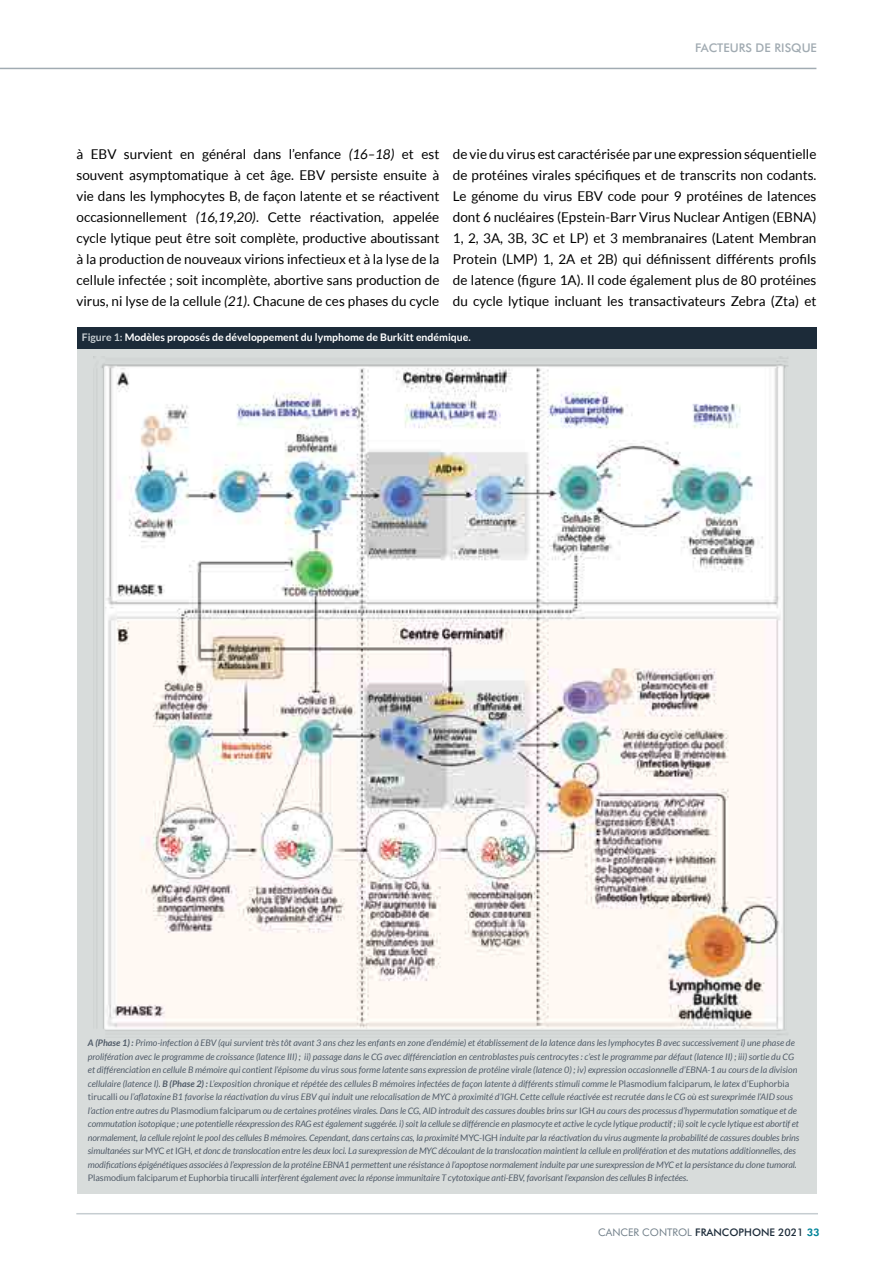
<style>
.page{position:relative;width:893px;height:1263px;background:#fff}
.page>*{position:absolute;margin:0;border:0;box-sizing:border-box;transform-origin:0 0}
.t1{font:13.5px/21px "Lato";color:#000;text-align:justify}
.t2{font:500 12px "Futura BT";color:#a1abb2}
.t3{font:700 10.5px "Lato";color:#fff}
.t4{font:500 10.5px "Futura BT";color:#1c2b39}
.t5{font:italic 9px/13.5px "Lato";letter-spacing:-.01em;color:#4f5a67}
.s1{font-style:italic}
.s2{color:#c6cdd1}
.s3{font-weight:700}
.s4{font-style:normal}
.s5{font-weight:400;color:#72808a}
.s6{font-weight:800;color:#008499}
</style>
<div class="page">
<hr style="left:0;top:68px;width:816px;height:1px;background:#a1abb2">
<hr style="left:76px;top:1213px;width:742px;height:1px;background:#c6cdd1">
<div style="left:77px;top:328px;width:739px;height:866px;background:#d8dcdb"></div>
<img style="left:101px;top:357px;width:687px;height:678px">
<div style="left:77px;top:327px;width:739px;height:22px;background:#1c2b39"></div>
<h2 class="t2" style="left:695px;top:40px;width:123px">FACTEURS DE RISQUE</h2>
<p class="t1" style="left:77px;top:144px;width:364px">à EBV survient en général dans l’enfance <span class="s1">(16–18)</span> et est souvent asymptomatique à cet âge. EBV persiste ensuite à vie dans les lymphocytes B, de façon latente et se réactivent occasionnellement <span class="s1">(16,19,20)</span>. Cette réactivation, appelée cycle lytique peut être soit complète, productive aboutissant à la production de nouveaux virions infectieux et à la lyse de la cellule infectée ; soit incomplète, abortive sans production de virus, ni lyse de la cellule <span class="s1">(21)</span>. Chacune de ces phases du cycle</p>
<p class="t1" style="left:453px;top:144px;width:365px">de vie du virus est caractérisée par une expression séquentielle de protéines virales spécifiques et de transcrits non codants.<br>Le génome du virus EBV code pour 9 protéines de latences dont 6 nucléaires (Epstein-Barr Virus Nuclear Antigen (EBNA)<br>1, 2, 3A, 3B, 3C et LP) et 3 membranaires (Latent Membran Protein (LMP) 1, 2A et 2B) qui définissent différents profils de latence (figure 1A). Il code également plus de 80 protéines du cycle lytique incluant les transactivateurs Zebra (Zta) et</p>
<p class="t3" style="left:82px;top:332px;width:391px"><span class="s2">Figure 1:</span> Modèles proposés de développement du lymphome de Burkitt endémique.</p>
<p class="t5" style="left:88px;top:1036px;width:713px"><span class="s3">A (Phase 1) :</span> Primo-infection à EBV (qui survient très tôt avant 3 ans chez les enfants en zone d’endémie) et établissement de la latence dans les lymphocytes B avec successivement i) une phase de prolifération avec le programme de croissance (latence III) ; ii) passage dans le CG avec différenciation en centroblastes puis centrocytes : c’est le programme par défaut (latence II) ; iii) sortie du CG et différenciation en cellule B mémoire qui contient l’épisome du virus sous forme latente sans expression de protéine virale (latence 0) ; iv) expression occasionnelle d’EBNA-1 au cours de la division cellulaire (latence I). <span class="s3">B (Phase 2) :</span> L’exposition chronique et répétée des cellules B mémoires infectées de façon latente à différents stimuli comme le <span class="s4">Plasmodium falciparum</span>, le latex <span class="s4">d’Euphorbia tirucalli</span> ou l’aflatoxine B1 favorise la réactivation du virus EBV qui induit une relocalisation de MYC à proximité d’IGH. Cette cellule réactivée est recrutée dans le CG où est surexprimée l’AID sous l’action entre autres du <span class="s4">Plasmodium falciparum</span> ou de certaines protéines virales. Dans le CG, AID introduit des cassures doubles brins sur <span class="s4">IGH</span> au cours des processus d’hypermutation somatique et de commutation isotopique ; une potentielle réexpression des RAG est également suggérée. i) soit la cellule se différencie en plasmocyte et active le cycle lytique productif ; ii) soit le cycle lytique est abortif et normalement, la cellule rejoint le pool des cellules B mémoires. Cependant, dans certains cas, la proximité <span class="s4">MYC-IGH</span> induite par la réactivation du virus augmente la probabilité de cassures doubles brins simultanées sur <span class="s4">MYC</span> et <span class="s4">IGH</span>, et donc de translocation entre les deux loci. La surexpression de MYC découlant de la translocation maintient la cellule en prolifération et des mutations additionnelles, des modifications épigénétiques associées à l’expression de la protéine EBNA1 permettent une résistance à l’apoptose normalement induite par une surexpression de MYC et la persistance du clone tumoral.<br><span class="s4">Plasmodium falciparum</span> et <span class="s4">Euphorbia tirucalli</span> interfèrent également avec la réponse immunitaire T cytotoxique anti-EBV, favorisant l’expansion des cellules B infectées.</p>
<p class="t4" style="left:598px;top:1226px;width:223px"><span class="s5">CANCER CONTROL</span> FRANCOPHONE 2021 <span class="s6">33</span></p>
</div>
